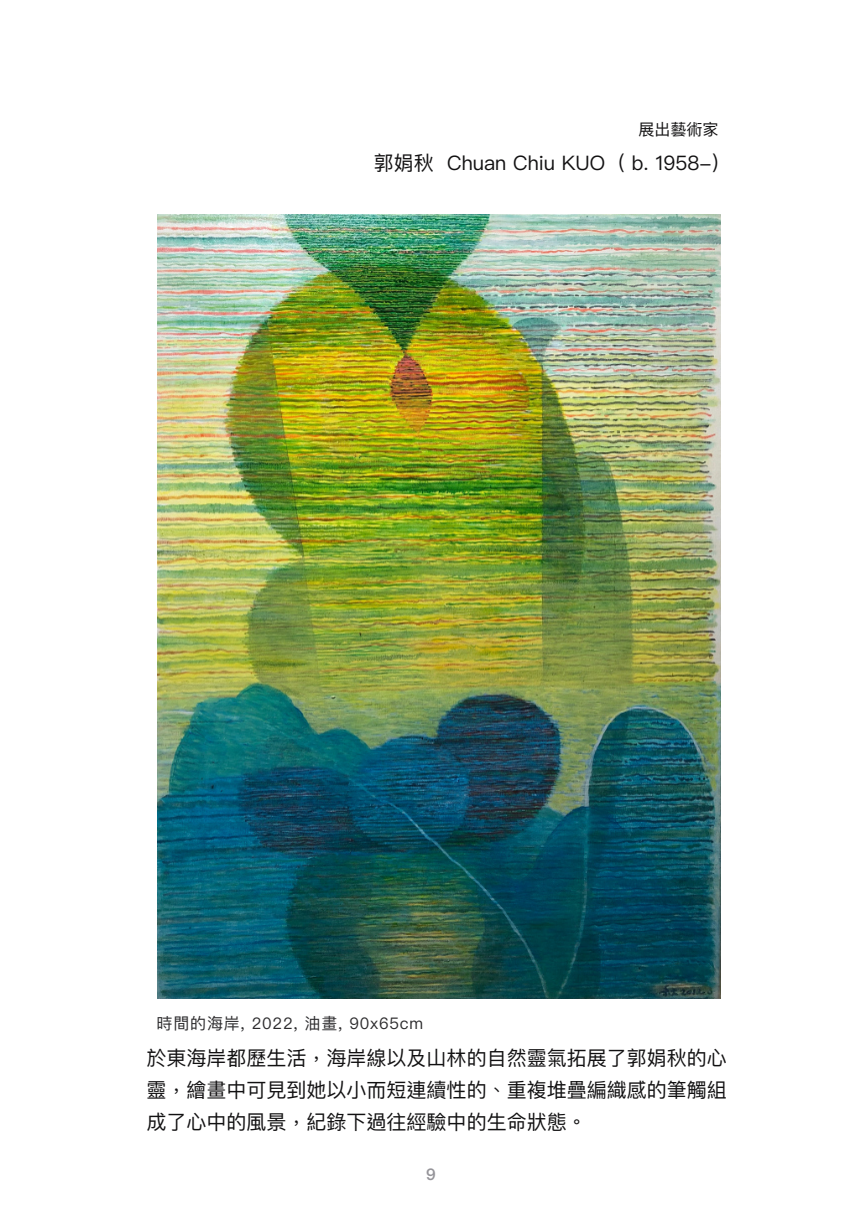
<style>
.page{position:relative;width:862px;height:1213px;background:#fff}
.page>*{position:absolute;margin:0;border:0;box-sizing:border-box;transform-origin:0 0}
.t1{font:20px/32px "Ping Fang TC";color:#121112;text-align:justify}
.t2{font:16px "Ping Fang TC";letter-spacing:.05em;color:#2c2b2d}
.t3{font:16px "Ping Fang TC";color:#121112}
.t4{font:600 16px "Ping Fang TC";color:#959499}
</style>
<div class="page">
<img style="left:157px;top:214px;width:564px;height:785px">
<p class="t3" style="left:638px;top:122px;width:81px">展出藝術家</p>
<p class="t1" style="left:374px;top:147px;width:346px">郭娟秋 Chuan Chiu KUO ( b. 1958-)</p>
<p class="t2" style="left:157px;top:1016px;width:268px">時間的海岸, 2022, 油畫, 90x65cm</p>
<p class="t1" style="left:146px;top:1042px;width:581px">於東海岸都歷生活，海岸線以及山林的自然靈氣拓展了郭娟秋的心靈，繪畫中可見到她以小而短連續性的、重複堆疊編織感的筆觸組成了心中的風景，紀錄下過往經驗中的生命狀態。</p>
<p class="t4" style="left:426px;top:1167px;width:11px">9</p>
</div>
